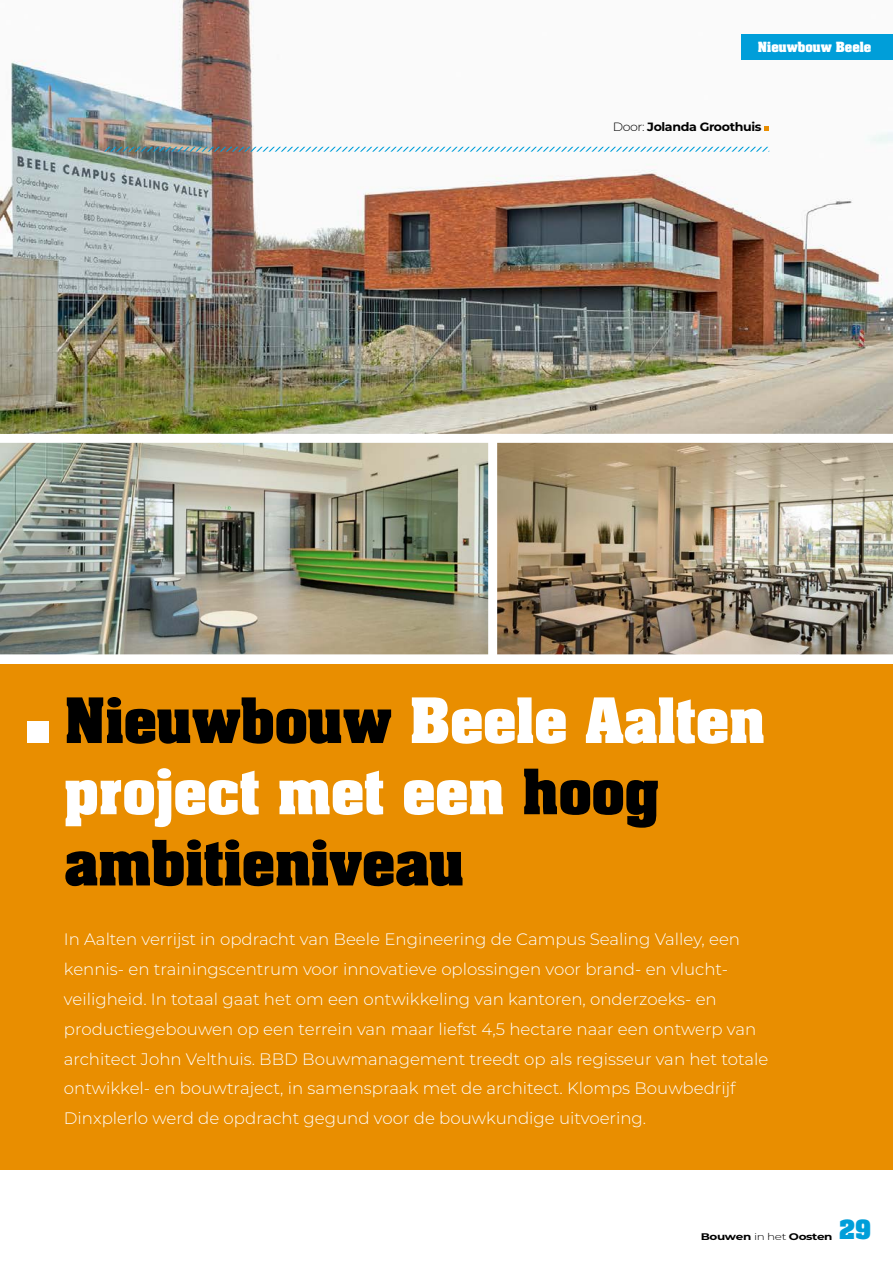
<style>
.page{position:relative;width:893px;height:1263px;background:#fff}
.page>*{position:absolute;margin:0;border:0;box-sizing:border-box;transform-origin:0 0}
.t1{font:700 53.25px/71.2px "Aachen";color:#000}
.t2{font:700 22.5px "Aachen";color:#009ed9}
.t3{font:300 16.65px/29.8px "Montserrat";color:#fff}
.t4{font:700 12px "Montserrat";letter-spacing:-.03em;color:#000;scale:1.05 1}
.t5{font:700 12px "Aachen";color:#fff}
.t6{font:700 9.6px "Montserrat";letter-spacing:-.03em;color:#000;scale:1.25 1}
.s1{font-weight:300}
.s2{color:#fff}
</style>
<div class="page">
<img style="left:0;top:0;width:893px;height:434px">
<svg style="left:764px;top:126px;width:5px;height:5px"></svg>
<svg style="left:104px;top:147px;width:665px;height:5px"></svg>
<div style="left:0;top:664px;width:893px;height:505px;background:#e98e00"></div>
<div style="left:27px;top:721px;width:22px;height:22px;background:#fff"></div>
<img style="left:497px;top:443px;width:396px;height:211px">
<img style="left:0;top:443px;width:488px;height:211px">
<div style="left:742px;top:34px;width:151px;height:25px;background:#009ed9"></div>
<p class="t5" style="left:758px;top:38px;width:115px">Nieuwbouw Beele</p>
<p class="t4" style="left:613px;top:118px;width:143px"><span class="s1">Door:</span> Jolanda Groothuis</p>
<h1 class="t1" style="left:64px;top:684px;width:702px">Nieuwbouw <span class="s2">Beele Aalten project met een</span> hoog ambitieniveau</h1>
<p class="t3" style="left:64px;top:924px;width:706px">In Aalten verrijst in opdracht van Beele Engineering de Campus Sealing Valley, een kennis- en trainingscentrum voor innovatieve oplossingen voor brand- en vlucht&shy;veiligheid. In totaal gaat het om een ontwikkeling van kantoren, onderzoeks- en productiegebouwen op een terrein van maar liefst 4,5 hectare naar een ontwerp van architect John Velthuis. BBD Bouwmanagement treedt op als regisseur van het totale ontwikkel- en bouwtraject, in samenspraak met de architect. Klomps Bouwbedrijf Dinxplerlo werd de opdracht gegund voor de bouwkundige uitvoering.</p>
<p class="t6" style="left:701px;top:1229px;width:107px">Bouwen <span class="s1">in het</span> Oosten</p>
<h2 class="t2" style="left:839px;top:1213px;width:33px">29</h2>
</div>
